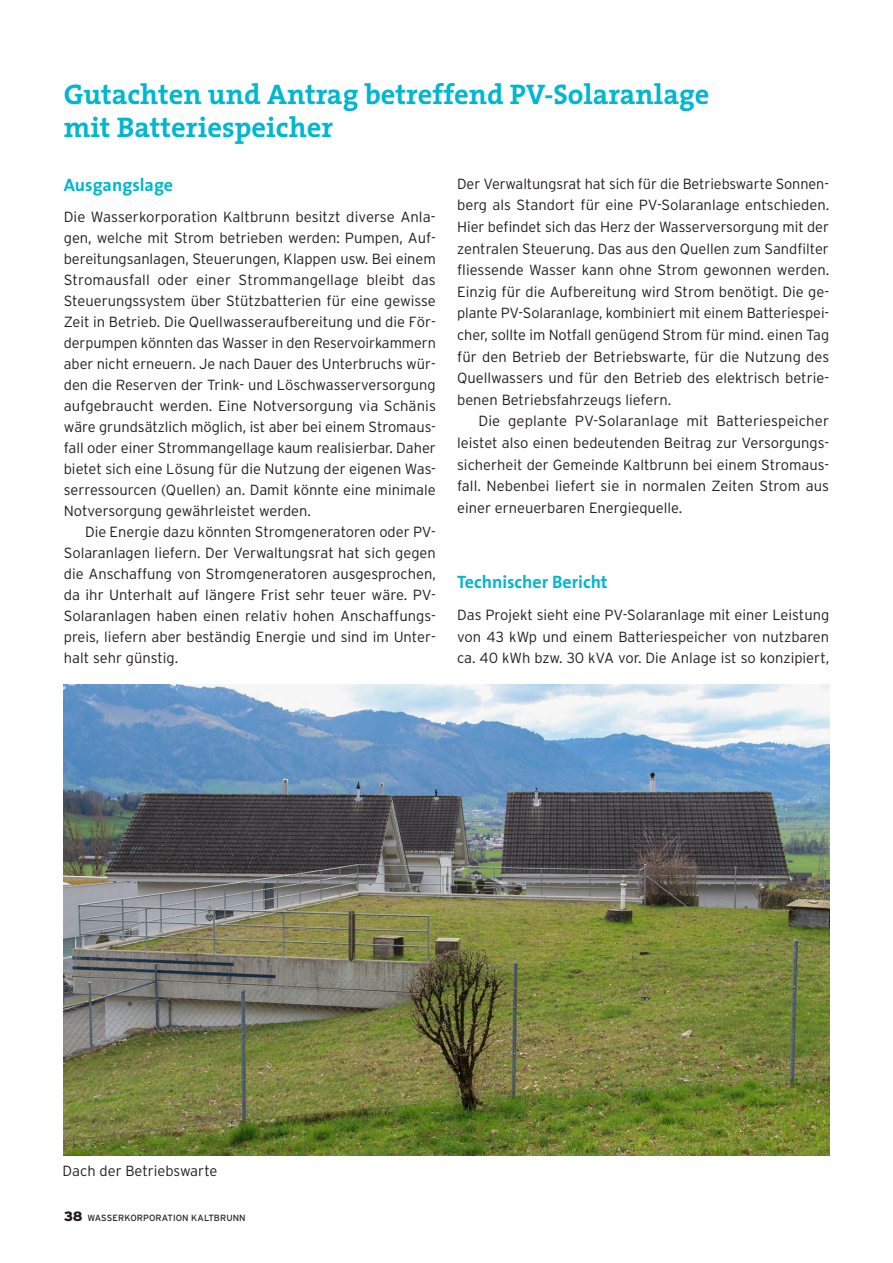
<style>
.page{position:relative;width:893px;height:1263px;background:#fff}
.page>*{position:absolute;margin:0;border:0;box-sizing:border-box;transform-origin:0 0}
.t1{font:700 28.5px/33px "The Serif";color:#00b7ce}
.t2{font:700 18px "The Sans";color:#00b7ce}
.t3{font:300 14.7px/21px "Interstate Plus";color:#231f20;text-align:justify}
.t4{font:9px "Interstate";letter-spacing:.01em;color:#231f20}
.s1{font-weight:900;font-size:13.5px}
</style>
<div class="page">
<img style="left:64px;top:684px;width:765px;height:471px">
<h1 class="t1" style="left:64px;top:77px;width:647px">Gutachten und Antrag betreffend PV-Solaranlage mit Batteriespeicher</h1>
<p class="t3" style="left:457px;top:173px;width:374px;line-height:21.6px">Der Verwaltungsrat hat sich für die Betriebswarte Sonnen&shy;berg als Standort für eine PV-Solaranlage entschieden.<br>Hier befindet sich das Herz der Wasserversorgung mit der zentralen Steuerung. Das aus den Quellen zum Sandfilter fliessende Wasser kann ohne Strom gewonnen werden.<br>Einzig für die Aufbereitung wird Strom benötigt. Die ge&shy;plante PV-Solaranlage, kombiniert mit einem Batteriespei&shy;cher, sollte im Notfall genügend Strom für mind. einen Tag für den Betrieb der Betriebswarte, für die Nutzung des Quellwassers und für den Betrieb des elektrisch betrie&shy;benen Betriebsfahrzeugs liefern.</p>
<p class="t3" style="left:457px;top:410px;width:374px;line-height:21.6px;text-indent:21px">Die geplante PV-Solaranlage mit Batteriespeicher leistet also einen bedeutenden Beitrag zur Versorgungs&shy;sicherheit der Gemeinde Kaltbrunn bei einem Stromaus&shy;fall. Nebenbei liefert sie in normalen Zeiten Strom aus einer erneuerbaren Energiequelle.</p>
<p class="t2" style="left:64px;top:170px;width:111px">Ausgangslage</p>
<p class="t3" style="left:64px;top:206px;width:374px;text-align:left">Die Wasserkorporation Kaltbrunn besitzt diverse Anla&shy;gen, welche mit Strom betrieben werden: Pumpen, Auf&shy;bereitungsanlagen, Steuerungen, Klappen usw. Bei einem Stromausfall oder einer Strommangellage bleibt das Steuerungssystem über Stützbatterien für eine gewisse Zeit in Betrieb. Die Quellwasseraufbereitung und die För&shy;derpumpen könnten das Wasser in den Reservoirkammern aber nicht erneuern. Je nach Dauer des Unterbruchs wür&shy;den die Reserven der Trink- und Löschwasserversorgung aufgebraucht werden. Eine Notversorgung via Schänis wäre grundsätzlich möglich, ist aber bei einem Stromaus&shy;fall oder einer Strommangellage kaum realisierbar. Daher bietet sich eine Lösung für die Nutzung der eigenen Was&shy;serressourcen (Quellen) an. Damit könnte eine minimale Notversorgung gewährleistet werden.</p>
<p class="t3" style="left:64px;top:521px;width:374px;text-indent:21px">Die Energie dazu könnten Stromgeneratoren oder PV-Solaranlagen liefern. Der Verwaltungsrat hat sich gegen die Anschaffung von Stromgeneratoren ausgesprochen, da ihr Unterhalt auf längere Frist sehr teuer wäre. PV-Solaranlagen haben einen relativ hohen Anschaffungs&shy;preis, liefern aber beständig Energie und sind im Unter&shy;halt sehr günstig.</p>
<p class="t2" style="left:457px;top:567px;width:152px">Technischer Bericht</p>
<p class="t3" style="left:457px;top:604px;width:374px;line-height:21.6px">Das Projekt sieht eine PV-Solaranlage mit einer Leistung von 43 kWp und einem Batteriespeicher von nutzbaren ca. 40 kWh bzw. 30 kVA vor. Die Anlage ist so konzipiert,</p>
<p class="t3" style="left:63px;top:1160px;width:156px">Dach der Betriebswarte</p>
<p class="t4" style="left:64px;top:1213px;width:183px"><span class="s1">38</span> WASSERKORPORATION KALTBRUNN</p>
</div>
